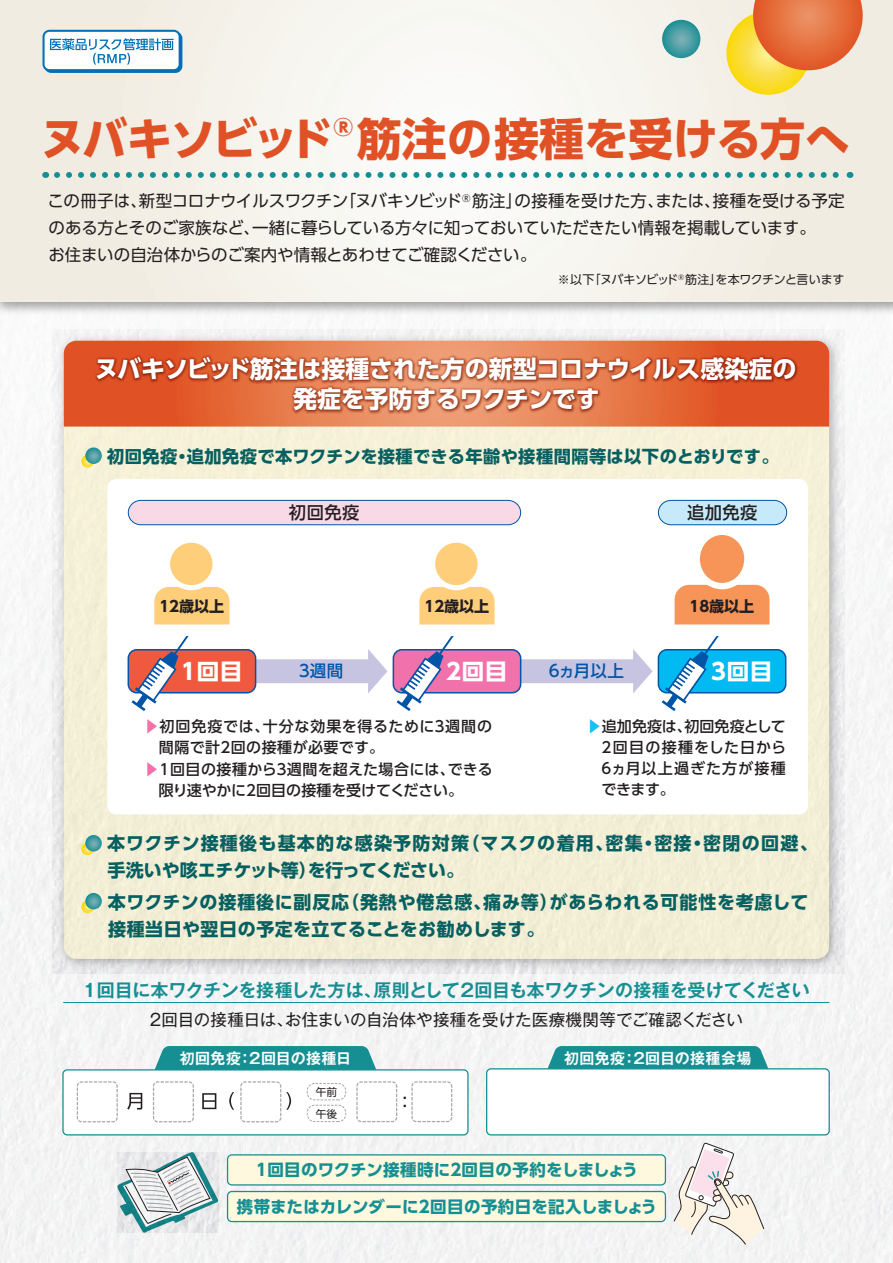
<style>
.page{position:relative;width:893px;height:1263px;background:#f4f4f5}
.page>*{position:absolute;margin:0;border:0;box-sizing:border-box;transform-origin:0 0}
.t1{font:700 45px "UD Shin Go Pro";letter-spacing:-.015em;color:#e05225}
.t2{font:700 24px/30px "UD Shin Go Pro";letter-spacing:-.01em;color:#fff;text-align:center}
.t3{font:700 22.5px "UD Shin Go Pro";letter-spacing:.03em;color:#fff}
.t4{font:700 18px/27px "UD Shin Go Pro";letter-spacing:.035em;color:#065f60}
.t5{font:700 18px "Gothic MB101 Pro De";letter-spacing:-.01em;color:#168f93}
.t6{font:700 17.25px "UD Shin Go Pro";letter-spacing:.02em;color:#065f60}
.t7{font:500 17.25px "UD Shin Go Pro";letter-spacing:.03em;color:#231f20}
.t8{font:16.5px/27px "UD Shin Go Pro";letter-spacing:-.01em;color:#231f20}
.t9{font:700 16.5px "UD Shin Go Pro";letter-spacing:.01em;color:#168f93}
.t10{font:16.5px "Gothic MB101 Pro";color:#231f20}
.t11{font:500 16.5px "UD Shin Go Pro";letter-spacing:-.03em;color:#0154a6}
.t12{font:500 15px/21px "UD Shin Go Pro";letter-spacing:.02em;color:#231f20}
.t13{font:500 15px/21px "UD Shin Go Pro";color:#231f20}
.t14{font:700 15px "Gothic MB101 Pro De";letter-spacing:.025em;color:#fff}
.t15{font:700 15px "UD Shin Go Pro";color:#231f20}
.t16{font:12px "UD Shin Go Pro";letter-spacing:-.03em;color:#231f20}
.t17{font:10.65px/21.8px "UD Shin Go Pro";color:#231f20}
.s1{font-family:"Koz Go Pr 6 N";font-weight:400;color:#f171ab}
.s2{font-family:"Koz Go Pr 6 N";font-weight:400;color:#15c0f2}
</style>
<div class="page">
<img style="left:53px;top:331px;width:791px;height:643px">
<div style="left:64px;top:341px;width:765px;height:618px;background:#f3efd6;border-radius:13px"></div>
<svg style="left:64px;top:341px;width:765px;height:86px;background:#e46d40"></svg>
<svg style="left:81px;top:455px;width:12px;height:13px"></svg>
<svg style="left:85px;top:447px;width:17px;height:17px"></svg>
<svg style="left:81px;top:843px;width:13px;height:12px"></svg>
<svg style="left:85px;top:835px;width:17px;height:16px"></svg>
<svg style="left:81px;top:901px;width:13px;height:12px"></svg>
<svg style="left:85px;top:893px;width:17px;height:16px"></svg>
<img style="left:93px;top:353px;width:707px;height:67px">
<img style="left:95px;top:355px;width:703px;height:64px">
<div style="left:107px;top:479px;width:701px;height:335px;background:#fff;border-radius:9px"></div>
<svg style="left:256px;top:649px;width:131px;height:44px"></svg>
<svg style="left:521px;top:649px;width:132px;height:44px"></svg>
<svg style="left:127px;top:499px;width:394px;height:27px;background:#e7d1e3"></svg>
<div style="left:128px;top:650px;width:128px;height:43px;background:#f0593e;border-radius:9px"></div>
<div style="left:128px;top:649px;width:128px;height:44px;border:2px solid #0154a6;border-radius:9px"></div>
<svg style="left:132px;top:636px;width:57px;height:75px"></svg>
<div style="left:393px;top:650px;width:128px;height:43px;background:#f171ab;border-radius:9px"></div>
<div style="left:393px;top:649px;width:128px;height:44px;border:2px solid #0154a6;border-radius:9px"></div>
<svg style="left:397px;top:636px;width:57px;height:75px"></svg>
<div style="left:658px;top:650px;width:128px;height:43px;background:#00baf1;border-radius:9px"></div>
<div style="left:658px;top:649px;width:128px;height:44px;border:2px solid #0154a6;border-radius:9px"></div>
<svg style="left:662px;top:636px;width:57px;height:75px"></svg>
<svg style="left:155px;top:1046px;width:221px;height:23px;background:#209397"></svg>
<div style="left:63px;top:1070px;width:405px;height:65px;background:#fff;border-radius:4px"></div>
<div style="left:62px;top:1069px;width:407px;height:66px;border:1px solid #168f93;border-radius:4px"></div>
<svg style="left:548px;top:1046px;width:220px;height:22px;background:#1f9397"></svg>
<div style="left:487px;top:1069px;width:342px;height:66px;background:#fff;border-radius:4px"></div>
<div style="left:486px;top:1068px;width:344px;height:67px;border:1px solid #168f93;border-radius:4px"></div>
<svg style="left:127px;top:1093px;width:15px;height:16px"></svg>
<svg style="left:202px;top:1093px;width:14px;height:16px"></svg>
<svg style="left:229px;top:1092px;width:5px;height:18px"></svg>
<svg style="left:286px;top:1092px;width:5px;height:18px"></svg>
<div style="left:77px;top:1081px;width:41px;height:41px;border:1px dashed #a8a9ad;border-radius:4px"></div>
<div style="left:153px;top:1081px;width:41px;height:41px;border:1px dashed #a8a9ad;border-radius:4px"></div>
<div style="left:240px;top:1081px;width:41px;height:41px;border:1px dashed #a8a9ad;border-radius:4px"></div>
<div style="left:356px;top:1081px;width:41px;height:41px;border:1px dashed #a8a9ad;border-radius:4px"></div>
<div style="left:411px;top:1081px;width:41px;height:41px;border:1px dashed #a8a9ad;border-radius:4px"></div>
<div style="left:307px;top:1083px;width:39px;height:17px;border:1px dashed #a8a9ad;border-radius:7px"></div>
<div style="left:307px;top:1105px;width:39px;height:17px;border:1px dashed #a8a9ad;border-radius:7px"></div>
<svg style="left:117px;top:1152px;width:101px;height:81px"></svg>
<svg style="left:674px;top:1142px;width:90px;height:103px"></svg>
<div style="left:228px;top:1155px;width:437px;height:30px;background:#fdf8de;border-radius:4px"></div>
<div style="left:227px;top:1154px;width:439px;height:31px;border:1px solid #168f93;border-radius:4px"></div>
<div style="left:228px;top:1191px;width:437px;height:30px;background:#fdf8de;border-radius:4px"></div>
<div style="left:227px;top:1191px;width:439px;height:31px;border:1px solid #168f93;border-radius:4px"></div>
<hr style="left:63px;top:1002px;width:766px;height:1px;background:#168f93">
<div style="left:0;top:0;width:893px;height:302px;background:#f5f3ec"></div>
<svg style="left:43px;top:30px;width:139px;height:43px;background:#b5d5e8"></svg>
<svg style="left:57px;top:172px;width:793px;height:6px"></svg>
<svg style="left:726px;top:11px;width:84px;height:84px;background:#f9dc2f"></svg>
<svg style="left:753px;top:0;width:110px;height:70px;background:#e7824e"></svg>
<svg style="left:662px;top:20px;width:38px;height:38px"></svg>
<svg style="left:154px;top:542px;width:76px;height:82px"></svg>
<svg style="left:419px;top:542px;width:76px;height:82px"></svg>
<svg style="left:658px;top:499px;width:129px;height:125px"></svg>
<h1 class="t1" style="left:40px;top:102px;width:811px">ヌバキソビッド<sup>®</sup> 筋注の接種を受ける方へ</h1>
<p class="t8" style="left:48px;top:187px;width:799px">この冊子は、新型コロナウイルスワクチン「ヌバキソビッド<sup>®</sup> 筋注」の接種を受けた方、または、接種を受ける予定のある方とそのご家族など、一緒に暮らしている方々に知っておいていただきたい情報を掲載しています。<br>お住まいの自治体からのご案内や情報とあわせてご確認ください。</p>
<p class="t16" style="left:558px;top:270px;width:288px">※以下「ヌバキソビッド<sup>®</sup>筋注」を本ワクチンと言います</p>
<h2 class="t2" style="left:95px;top:353px;width:703px">ヌバキソビッド筋注は接種された方の新型コロナウイルス感染症の発症を予防するワクチンです</h2>
<p class="t6" style="left:107px;top:442px;width:673px">初回免疫・追加免疫で本ワクチンを接種できる年齢や接種間隔等は以下のとおりです。</p>
<p class="t7" style="left:289px;top:498px;width:72px">初回免疫</p>
<p class="t7" style="left:687px;top:498px;width:72px">追加免疫</p>
<p class="t15" style="left:159px;top:594px;width:66px">12歳以上</p>
<p class="t15" style="left:424px;top:594px;width:66px">12歳以上</p>
<p class="t15" style="left:689px;top:594px;width:66px">18歳以上</p>
<h3 class="t3" style="left:181px;top:653px;width:63px">1回目</h3>
<h3 class="t3" style="left:446px;top:653px;width:63px">2回目</h3>
<h3 class="t3" style="left:711px;top:653px;width:63px">3回目</h3>
<p class="t11" style="left:296px;top:657px;width:49px">３週間</p>
<p class="t11" style="left:549px;top:657px;width:77px">6ヵ月以上</p>
<p class="t12" style="left:159px;top:715px;width:335px;text-indent:-15px"><span class="s1">▶</span>初回免疫では、十分な効果を得るために３週間の間隔で計2回の接種が必要です。</p>
<p class="t13" style="left:159px;top:758px;width:335px;text-indent:-15px"><span class="s1">▶</span>1回目の接種から３週間を超えた場合には、できる限り速やかに2回目の接種を受けてください。</p>
<p class="t12" style="left:601px;top:715px;width:186px;text-align:justify;text-indent:-15px"><span class="s2">▶</span>追加免疫は、初回免疫として2回目の接種をした日から6ヵ月以上過ぎた方が接種できます。</p>
<p class="t4" style="left:107px;top:829px;width:712px">本ワクチン接種後も基本的な感染予防対策（マスクの着用、密集・密接・密閉の回避、手洗いや咳エチケット等）を行ってください。</p>
<p class="t4" style="left:108px;top:888px;width:702px">本ワクチンの接種後に副反応（発熱や倦怠感、痛み等）があらわれる可能性を考慮して接種当日や翌日の予定を立てることをお勧めします。</p>
<p class="t5" style="left:83px;top:975px;width:729px">1回目に本ワクチンを接種した方は、原則として2回目も本ワクチンの接種を受けてください</p>
<p class="t10" style="left:150px;top:1005px;width:595px">2回目の接種日は、お住まいの自治体や接種を受けた医療機関等でご確認ください</p>
<p class="t14" style="left:180px;top:1045px;width:173px">初回免疫：2回目の接種日</p>
<p class="t14" style="left:564px;top:1045px;width:189px">初回免疫：2回目の接種会場</p>
<p class="t17" style="left:316px;top:1081px;width:23px">午前午後</p>
<p class="t9" style="left:256px;top:1156px;width:383px">1回目のワクチン接種時に2回目の予約をしましょう</p>
<p class="t9" style="left:237px;top:1193px;width:422px">携帯またはカレンダーに2回目の予約日を記入しましょう</p>
</div>
